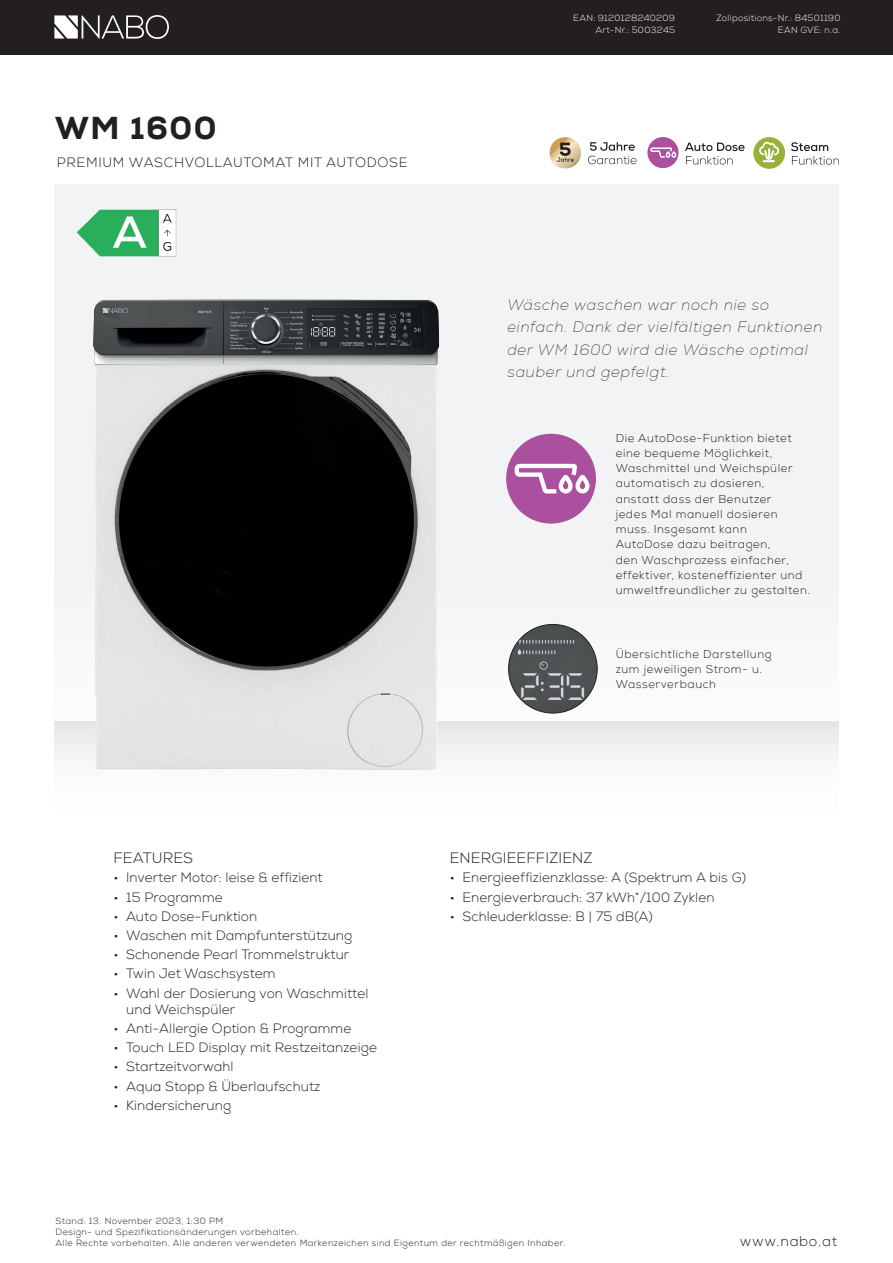
<style>
.page{position:relative;width:893px;height:1263px;background:#fff}
.page>*{position:absolute;margin:0;border:0;box-sizing:border-box;transform-origin:0 0}
.t1{font:800 31.5px "Nexa";letter-spacing:.05em;color:#231f20}
.t2{font:italic 100 15px/22.5px "Nexa";letter-spacing:.05em;color:#231f20}
.t3{font:300 15px "Nexa";letter-spacing:.01em;color:#231f20}
.t4{font:300 14.1px "Nexa";letter-spacing:.05em;color:#231f20}
.t5{font:300 13.5px/16.2px "Nexa";letter-spacing:.01em;color:#231f20}
.t6{font:300 13.5px "Nexa";letter-spacing:.05em;color:#231f20}
.t7{font:300 11.4px/15.3px "Nexa";letter-spacing:.05em;color:#231f20}
.t8{font:300 9px/10.8px "Nexa";letter-spacing:.05em;color:#231f20}
.t9{font:300 9px/12px "Nexa";letter-spacing:.035em;color:#fff;text-align:right}
</style>
<div class="page">
<div style="left:0;top:0;width:893px;height:54px;background:#231f20"></div>
<svg style="left:54px;top:15px;width:115px;height:24px"></svg>
<div style="left:54px;top:184px;width:784px;height:568px;background:#f2f3f4"></div>
<img style="left:83px;top:299px;width:363px;height:471px">
<svg style="left:791px;top:142px;width:48px;height:23px"></svg>
<div style="left:753px;top:137px;width:32px;height:32px;background:#98b13a;border-radius:50%"></div>
<svg style="left:758px;top:137px;width:22px;height:32px"></svg>
<img style="left:77px;top:209px;width:99px;height:48px">
<svg style="left:588px;top:142px;width:49px;height:22px"></svg>
<svg style="left:549px;top:137px;width:32px;height:32px"></svg>
<div style="left:647px;top:137px;width:31px;height:31px;background:#ab4f9f;border-radius:50%"></div>
<svg style="left:685px;top:143px;width:60px;height:22px"></svg>
<svg style="left:650px;top:147px;width:26px;height:11px"></svg>
<div style="left:506px;top:434px;width:90px;height:90px;background:#ab4f9f;border-radius:50%"></div>
<svg style="left:515px;top:464px;width:74px;height:29px"></svg>
<img style="left:509px;top:624px;width:88px;height:89px;border-radius:44px">
<h1 class="t1" style="left:55px;top:108px;width:163px">WM 1600</h1>
<p class="t6" style="left:57px;top:154px;width:352px">PREMIUM WASCHVOLLAUTOMAT MIT AUTODOSE</p>
<p class="t9" style="left:573px;top:13px;width:104px">EAN: 9120128240209<br>Art-Nr.: 5003245</p>
<p class="t9" style="left:716px;top:13px;width:126px">Zollpositions-Nr.: 84501190<br>EAN GVE: n.a.</p>
<p class="t2" style="left:507px;top:294px;width:317px">Wäsche waschen war noch nie so einfach. Dank der vielfältigen Funktionen der WM 1600 wird die Wäsche optimal sauber und gepfelgt.</p>
<p class="t7" style="left:616px;top:430px;width:196px">Die AutoDose-Funktion bietet eine bequeme Möglichkeit,<br>Waschmittel und Weichspüler automatisch zu dosieren, anstatt dass der Benutzer<br>jedes Mal manuell dosieren muss. Insgesamt kann<br>AutoDose dazu beitragen,<br>den Waschprozess einfacher, effektiver, kosteneffizienter und umweltfreundlicher zu gestalten.</p>
<p class="t7" style="left:616px;top:646px;width:157px">Übersichtliche Darstellung zum jeweiligen Strom- u.<br>Wasserverbauch</p>
<p class="t3" style="left:113px;top:849px;width:81px">FEATURES</p>
<p class="t5" style="left:113px;top:870px;width:211px">• Inverter Motor: leise &amp; effizient</p>
<p class="t5" style="left:113px;top:889px;width:111px">• 15 Programme</p>
<p class="t5" style="left:113px;top:908px;width:145px">• Auto Dose-Funktion</p>
<p class="t5" style="left:113px;top:927px;width:241px">• Waschen mit Dampfunterstützung</p>
<p class="t5" style="left:113px;top:947px;width:237px">• Schonende Pearl Trommelstruktur</p>
<p class="t5" style="left:113px;top:966px;width:164px">• Twin Jet Waschsystem</p>
<p class="t5" style="left:126px;top:985px;width:244px;text-indent:-13px">• Wahl der Dosierung von Waschmittel und Weichspüler</p>
<p class="t5" style="left:113px;top:1020px;width:239px">• Anti-Allergie Option &amp; Programme</p>
<p class="t5" style="left:113px;top:1040px;width:265px">• Touch LED Display mit Restzeitanzeige</p>
<p class="t5" style="left:113px;top:1059px;width:122px">• Startzeitvorwahl</p>
<p class="t5" style="left:113px;top:1078px;width:209px">• Aqua Stopp &amp; Überlaufschutz</p>
<p class="t5" style="left:113px;top:1097px;width:119px">• Kindersicherung</p>
<p class="t3" style="left:450px;top:849px;width:144px">ENERGIEEFFIZIENZ</p>
<p class="t5" style="left:450px;top:870px;width:298px">• Energieeffizienzklasse: A (Spektrum A bis G)</p>
<p class="t5" style="left:450px;top:889px;width:266px">• Energieverbrauch: 37 kWh*/100 Zyklen</p>
<p class="t5" style="left:450px;top:908px;width:204px">• Schleuderklasse: B | 75 dB(A)</p>
<p class="t8" style="left:56px;top:1216px;width:512px">Stand: 13. November 2023, 1:30 PM<br>Design- und Spezifikationsänderungen vorbehalten.<br>Alle Rechte vorbehalten. Alle anderen verwendeten Markenzeichen sind Eigentum der rechtmäßigen Inhaber.</p>
<p class="t4" style="left:740px;top:1232px;width:99px">www.nabo.at</p>
</div>
